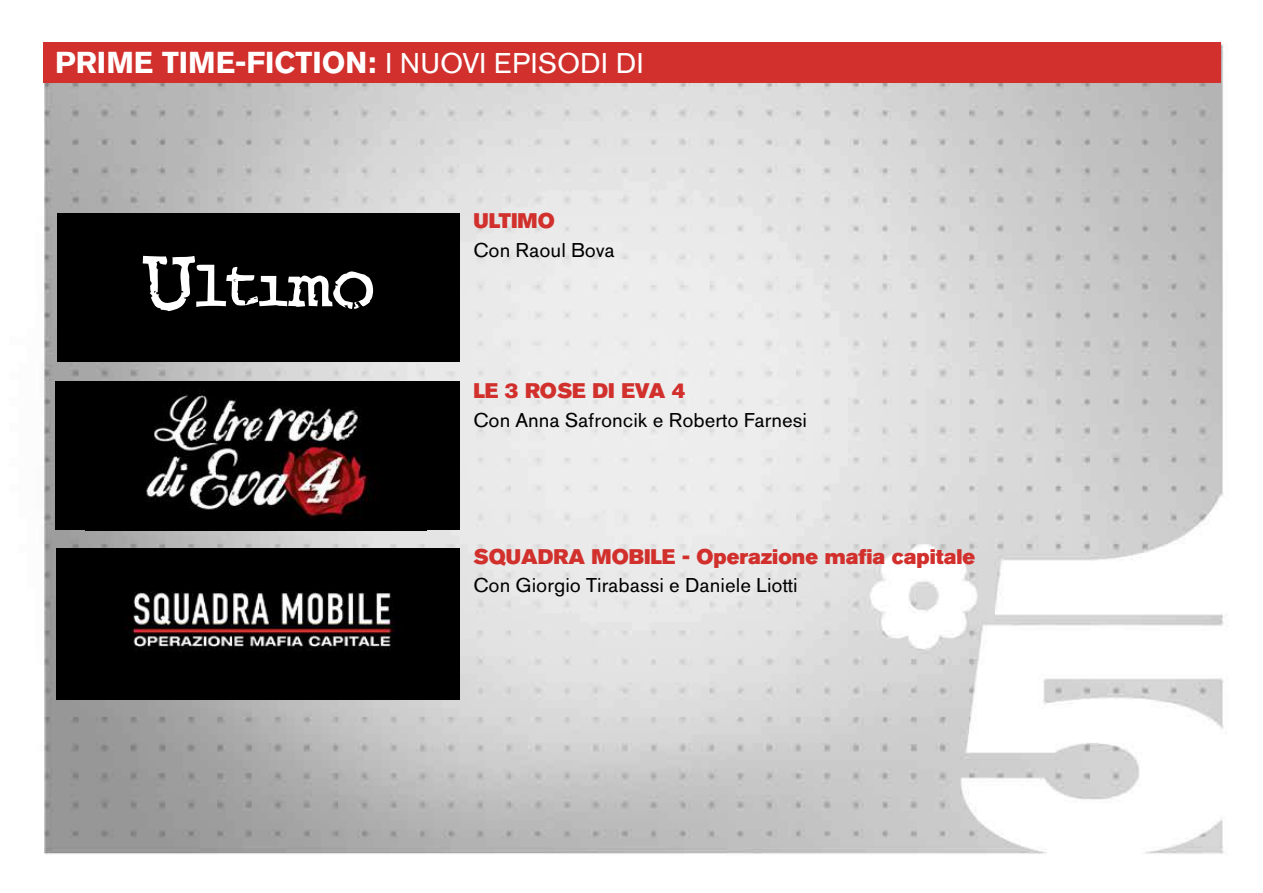
<style>
.page{position:relative;width:1263px;height:893px;background:#fff}
.page>*{position:absolute;margin:0;border:0;box-sizing:border-box;transform-origin:0 0}
.t1{font:700 30px "Akzidenz Grotesk BQ";color:#fff}
.t2{font:21px "Akzidenz";color:#000}
.t3{font:21px "Akzidenz Grotesk BQ Super";color:#d1302c}
.s1{font-family:"Akzidenz";font-weight:400}
</style>
<div class="page">
<img style="left:44px;top:43px;width:1180px;height:812px">
<div style="left:43px;top:42px;width:1178px;height:41px;background:#d1302c"></div>
<img style="left:57px;top:549px;width:403px;height:150px">
<div style="left:56px;top:381px;width:404px;height:149px;background:#000"></div>
<img style="left:146px;top:390px;width:230px;height:129px">
<div style="left:57px;top:213px;width:403px;height:149px;background:#000"></div>
<svg style="left:143px;top:256px;width:230px;height:55px"></svg>
<h1 class="t1" style="left:55px;top:45px;width:590px">PRIME TIME-FICTION: <span class="s1">I NUOVI EPISODI DI</span></h1>
<p class="t3" style="left:473px;top:209px;width:83px">ULTIMO</p>
<p class="t2" style="left:473px;top:236px;width:143px">Con Raoul Bova</p>
<p class="t3" style="left:473px;top:379px;width:214px">LE 3 ROSE DI EVA 4</p>
<p class="t2" style="left:473px;top:406px;width:335px">Con Anna Safroncik e Roberto Farnesi</p>
<p class="t3" style="left:473px;top:544px;width:503px">SQUADRA MOBILE - Operazione mafia capitale</p>
<p class="t2" style="left:473px;top:571px;width:326px">Con Giorgio Tirabassi e Daniele Liotti</p>
</div>
